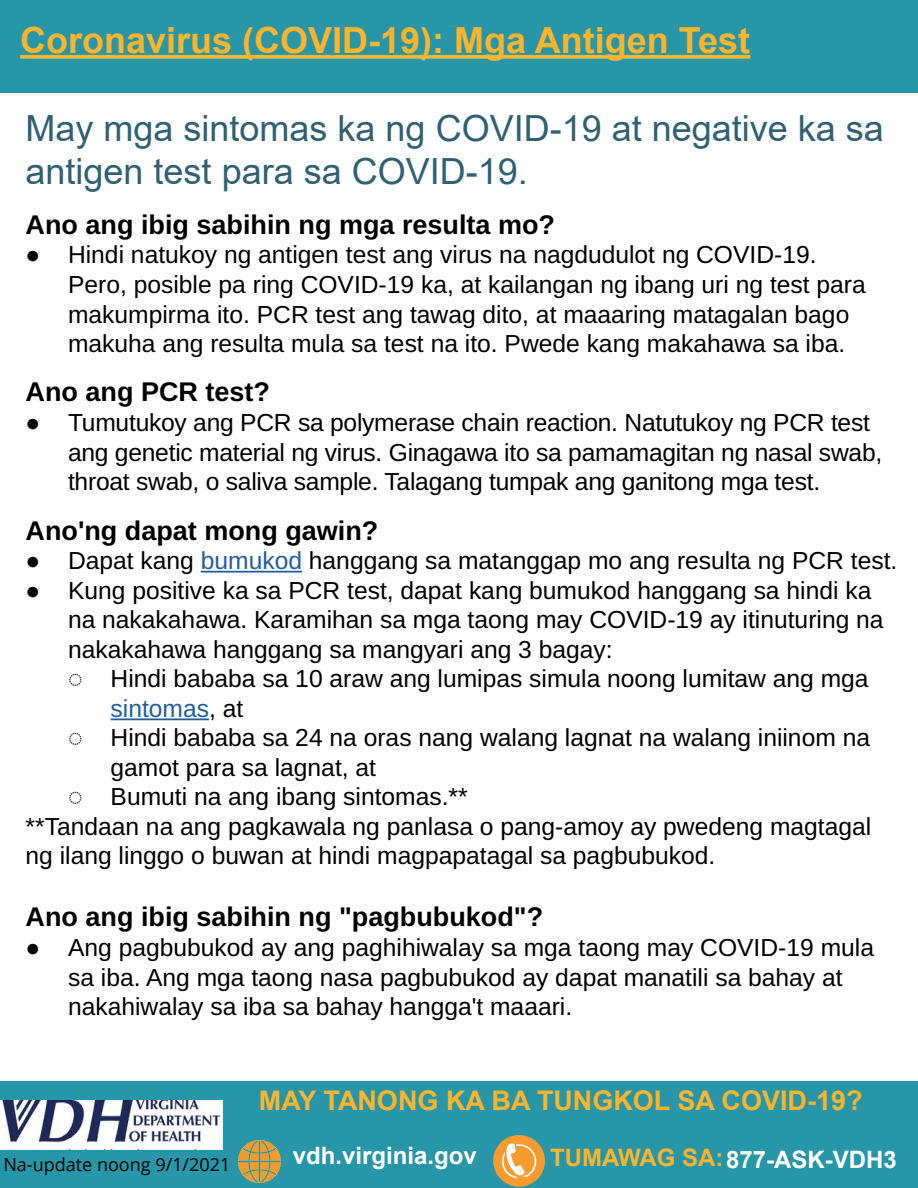
<style>
.page{position:relative;width:918px;height:1188px;background:#fff}
.page>*{position:absolute;margin:0;border:0;box-sizing:border-box;transform-origin:0 0}
.t1{font:36px/43.2px "Arial";color:#2e6173}
.t2{font:700 36px "Arial";color:#fab42d}
.t3{font:700 27px "Arimo";color:#000}
.t4{font:700 27px "Arial";color:#fab42d}
.t5{font:24.6px/29.4px "Arimo";color:#000}
.t6{font:24.6px "Arimo";color:#215e9e}
.t7{font:700 24px "Arial";color:#fff}
.t8{font:18px "Open Sans";color:#000}
.s1{color:#215e9e}
.s2{color:#000}
.s3{color:#fab42d}
</style>
<div class="page">
<div style="left:0;top:0;width:918px;height:92px;background:#2696a8"></div>
<div style="left:0;top:1081px;width:918px;height:107px;background:#2696a8"></div>
<svg style="left:493px;top:1135px;width:52px;height:52px"></svg>
<img style="left:0;top:1100px;width:223px;height:50px">
<svg style="left:238px;top:1140px;width:43px;height:43px"></svg>
<svg style="left:20px;top:55px;width:730px;height:4px;background:#e8b137"></svg>
<hr style="left:201px;top:571px;width:101px;height:2px;background:#215e9e">
<hr style="left:111px;top:718px;width:98px;height:2px;background:#215e9e">
<h1 class="t2" style="left:20px;top:15px;width:732px">Coronavirus (COVID-19): Mga Antigen Test</h1>
<h1 class="t1" style="left:26px;top:107px;width:860px">May mga sintomas ka ng COVID-19 at negative ka sa antigen test para sa COVID-19.</h1>
<p class="t3" style="left:26px;top:206px;width:531px">Ano ang ibig sabihin ng mga resulta mo?</p>
<p class="t5" style="left:68px;top:241px;width:799px;text-indent:-43px">● Hindi natukoy ng antigen test ang virus na nagdudulot ng COVID-19.<br>Pero, posible pa ring COVID-19 ka, at kailangan ng ibang uri ng test para makumpirma ito. PCR test ang tawag dito, at maaaring matagalan bago makuha ang resulta mula sa test na ito. Pwede kang makahawa sa iba.</p>
<p class="t3" style="left:26px;top:373px;width:246px">Ano ang PCR test?</p>
<p class="t5" style="left:68px;top:408px;width:816px;text-indent:-43px">● Tumutukoy ang PCR sa polymerase chain reaction. Natutukoy ng PCR test ang genetic material ng virus. Ginagawa ito sa pamamagitan ng nasal swab, throat swab, o saliva sample. Talagang tumpak ang ganitong mga test.</p>
<p class="t3" style="left:26px;top:511px;width:354px">Ano'ng dapat mong gawin?</p>
<p class="t5" style="left:26px;top:546px;width:873px">● Dapat kang <span class="s1">bumukod</span> hanggang sa matanggap mo ang resulta ng PCR test.</p>
<p class="t5" style="left:26px;top:576px;width:847px">● Kung positive ka sa PCR test, dapat kang bumukod hanggang sa hindi ka</p>
<p class="t5" style="left:68px;top:605px;width:817px">na nakakahawa. Karamihan sa mga taong may COVID-19 ay itinuturing na</p>
<p class="t5" style="left:68px;top:635px;width:546px">nakakahawa hanggang sa mangyari ang 3 bagay:</p>
<p class="t5" style="left:68px;top:664px;width:802px">◌ Hindi bababa sa 10 araw ang lumipas simula noong lumitaw ang mga</p>
<p class="t6" style="left:111px;top:691px;width:134px">sintomas<span class="s2">, at</span></p>
<p class="t5" style="left:68px;top:724px;width:804px">◌ Hindi bababa sa 24 na oras nang walang lagnat na walang iniinom na</p>
<p class="t5" style="left:111px;top:753px;width:267px">gamot para sa lagnat, at</p>
<p class="t5" style="left:68px;top:783px;width:401px">◌ Bumuti na ang ibang sintomas.**</p>
<p class="t5" style="left:26px;top:812px;width:847px">**Tandaan na ang pagkawala ng panlasa o pang-amoy ay pwedeng magtagal</p>
<p class="t5" style="left:26px;top:842px;width:691px">ng ilang linggo o buwan at hindi magpapatagal sa pagbubukod.</p>
<p class="t3" style="left:26px;top:898px;width:519px">Ano ang ibig sabihin ng "pagbubukod"?</p>
<p class="t5" style="left:68px;top:933px;width:807px;text-indent:-43px">● Ang pagbubukod ay ang paghihiwalay sa mga taong may COVID-19 mula sa iba. Ang mga taong nasa pagbubukod ay dapat manatili sa bahay at nakahiwalay sa iba sa bahay hangga't maaari.</p>
<p class="t8" style="left:3px;top:1152px;width:229px">Na-update noong 9/1/2021</p>
<p class="t4" style="left:259px;top:1081px;width:605px">MAY TANONG KA BA TUNGKOL SA COVID-19?</p>
<p class="t7" style="left:293px;top:1139px;width:186px">vdh.virginia.gov</p>
<p class="t7" style="left:550px;top:1142px;width:348px"><span class="s3">TUMAWAG SA:</span> 877-ASK-VDH3</p>
</div>
